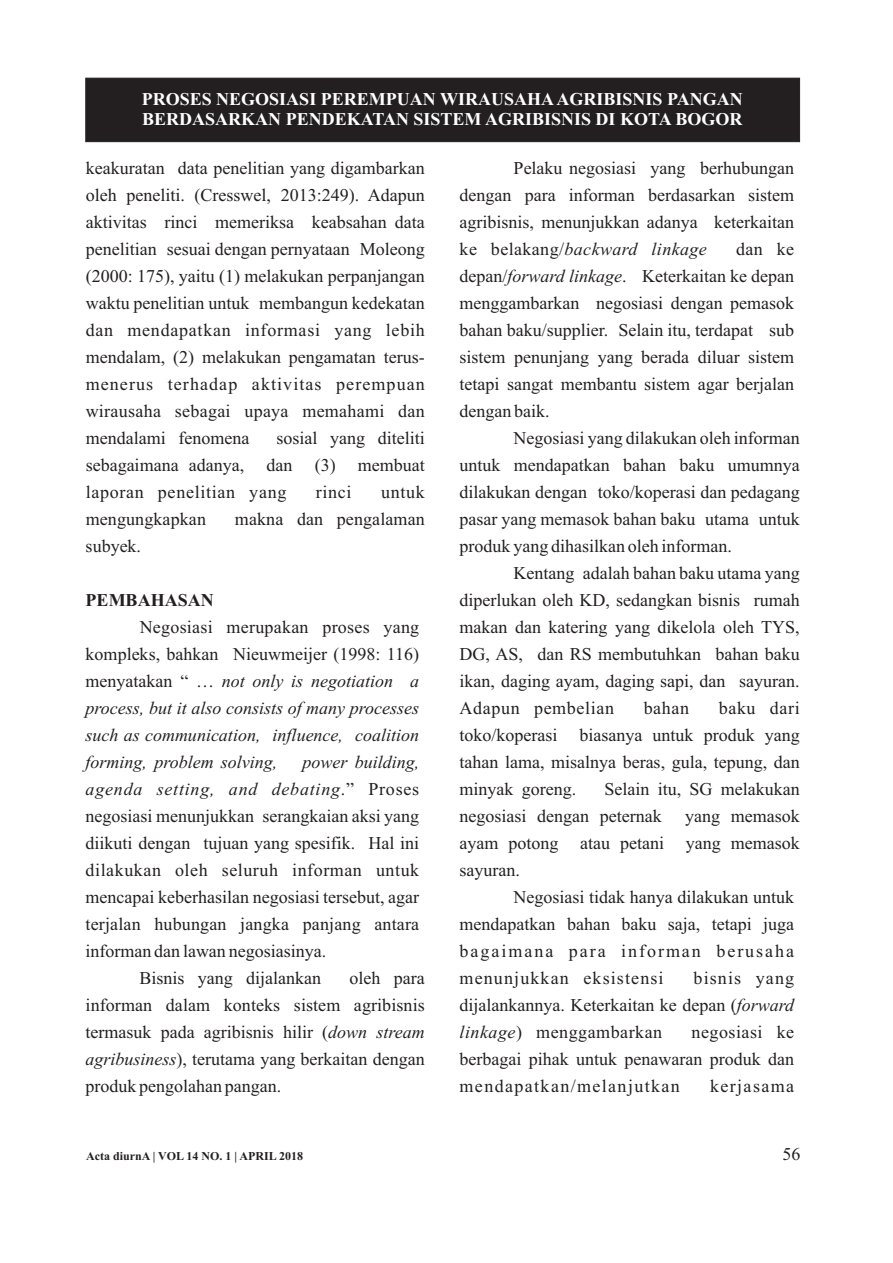
<style>
.page{position:relative;width:893px;height:1263px;background:#fff}
.page>*{position:absolute;margin:0;border:0;box-sizing:border-box;transform-origin:0 0}
.t1{font:18px/27px "Times New Roman";color:#231f20;text-align:justify}
.t2{font:italic 18px/27px "Times New Roman";color:#231f20;text-align:justify}
.t3{font:700 18px/20px "Times New Roman";color:#fff}
.t4{font:italic 18px "Times New Roman";letter-spacing:.045em;color:#231f20}
.t5{font:18px "Times New Roman";letter-spacing:.03em;color:#231f20}
.t6{font:700 18px "Times New Roman";color:#231f20}
.t7{font:18px "Times New Roman";letter-spacing:.075em;color:#231f20}
.t8{font:700 12px "Times New Roman";color:#231f20}
.s1{font-style:normal}
.s2{font-style:italic}
</style>
<div class="page">
<div style="left:85px;top:77px;width:715px;height:65px;background:#231f20"></div>
<p class="t3" style="left:142px;top:91px;width:602px">PROSES NEGOSIASI PEREMPUAN WIRAUSAHAAGRIBISNIS PANGAN<br>BERDASARKAN PENDEKATAN SISTEM AGRIBISNIS DI KOTA BOGOR</p>
<p class="t1" style="left:86px;top:156px;width:341px">keakuratan data penelitian yang digambarkan oleh peneliti. (Cresswel, 2013:249). Adapun aktivitas rinci memeriksa keabsahan data penelitian sesuai dengan pernyataan Moleong (2000: 175), yaitu (1) melakukan perpanjangan waktu penelitian untuk membangun kedekatan dan mendapatkan informasi yang lebih mendalam, (2) melakukan pengamatan terus&shy;menerus terhadap aktivitas perempuan wirausaha sebagai upaya memahami dan mendalami fenomena</p>
<p class="t1" style="left:86px;top:426px;width:341px;text-indent:191px">sosial yang diteliti sebagaimana adanya, dan (3) membuat laporan penelitian yang</p>
<p class="t1" style="left:316px;top:480px;width:37px">rinci</p>
<p class="t1" style="left:381px;top:480px;width:45px">untuk</p>
<p class="t1" style="left:86px;top:507px;width:122px">mengungkapkan</p>
<p class="t1" style="left:235px;top:507px;width:191px">makna dan pengalaman</p>
<p class="t1" style="left:86px;top:534px;width:57px">subyek.</p>
<p class="t6" style="left:86px;top:594px;width:129px">PEMBAHASAN</p>
<p class="t2" style="left:86px;top:615px;width:335px;text-indent:54px"><span class="s1">Negosiasi merupakan proses yang kompleks, bahkan Nieuwmeijer (1998: 116) menyatakan “ …</span> not only is negotiation a process, but it also consists of many processes such as communication, influence, coalition forming, problem solving,</p>
<p class="t2" style="left:303px;top:750px;width:118px">power building,</p>
<p class="t4" style="left:86px;top:782px;width:335px">agenda setting, and debating<span class="s1">.” Proses</span></p>
<p class="t1" style="left:86px;top:804px;width:335px">negosiasi menunjukkan serangkaian aksi yang</p>
<p class="t1" style="left:86px;top:831px;width:335px">diikuti dengan tujuan yang spesifik. Hal ini</p>
<p class="t5" style="left:86px;top:863px;width:335px">dilakukan oleh seluruh informan untuk</p>
<p class="t1" style="left:86px;top:885px;width:335px">mencapai keberhasilan negosiasi tersebut, agar</p>
<p class="t1" style="left:86px;top:912px;width:335px">terjalan hubungan jangka panjang antara</p>
<p class="t1" style="left:86px;top:939px;width:242px">informan dan lawan negosiasinya.</p>
<p class="t1" style="left:140px;top:966px;width:183px">Bisnis yang dijalankan</p>
<p class="t1" style="left:86px;top:966px;width:341px;text-indent:264px">oleh para informan dalam konteks sistem agribisnis termasuk pada agribisnis hilir (<span class="s2">down stream agribusiness</span>), terutama yang berkaitan dengan produk pengolahan pangan.</p>
<p class="t8" style="left:86px;top:1152px;width:218px">Acta diurnA | VOL 14 NO. 1 | APRIL 2018</p>
<p class="t1" style="left:460px;top:156px;width:336px;text-indent:54px">Pelaku negosiasi yang berhubungan dengan para informan berdasarkan sistem agribisnis, menunjukkan adanya keterkaitan ke belakang/<span class="s2">backward linkage</span></p>
<p class="t1" style="left:460px;top:237px;width:336px;text-indent:276px">dan ke depan/<span class="s2">forward linkage</span>. Keterkaitan ke depan menggambarkan negosiasi dengan pemasok bahan baku/supplier. Selain itu, terdapat sub sistem penunjang yang berada diluar sistem tetapi sangat membantu sistem agar berjalan dengan baik.</p>
<p class="t1" style="left:460px;top:426px;width:342px;text-indent:54px">Negosiasi yang dilakukan oleh informan untuk mendapatkan bahan baku umumnya dilakukan dengan toko/koperasi dan pedagang pasar yang memasok bahan baku utama untuk produk yang dihasilkan oleh informan.</p>
<p class="t1" style="left:460px;top:561px;width:342px;text-indent:54px">Kentang adalah bahan baku utama yang diperlukan oleh KD, sedangkan bisnis rumah makan dan katering yang dikelola oleh TYS, DG, AS, dan RS membutuhkan bahan baku ikan, daging ayam, daging sapi, dan sayuran.<br>Adapun pembelian</p>
<p class="t1" style="left:460px;top:696px;width:342px;text-indent:259px">baku dari toko/koperasi biasanya untuk produk yang tahan lama, misalnya beras, gula, tepung, dan minyak goreng.</p>
<p class="t1" style="left:644px;top:696px;width:47px">bahan</p>
<p class="t1" style="left:460px;top:777px;width:342px;text-indent:145px">Selain itu, SG melakukan negosiasi dengan peternak</p>
<p class="t1" style="left:460px;top:804px;width:342px;text-indent:225px">yang memasok ayam potong atau petani yang memasok sayuran.</p>
<p class="t1" style="left:460px;top:885px;width:336px;text-indent:54px">Negosiasi tidak hanya dilakukan untuk mendapatkan bahan baku saja, tetapi juga bagaimana para informan berusaha menunjukkan eksistensi</p>
<p class="t1" style="left:460px;top:966px;width:336px;text-indent:234px">bisnis yang dijalankannya. Keterkaitan ke depan (<span class="s2">forward linkage</span>) menggambarkan</p>
<p class="t1" style="left:460px;top:1020px;width:336px;text-indent:232px">negosiasi ke berbagai pihak untuk penawaran produk dan mendapatkan/melanjutkan</p>
<p class="t7" style="left:710px;top:1079px;width:86px">kerjasama</p>
<p class="t1" style="left:782px;top:1142px;width:19px">56</p>
</div>
